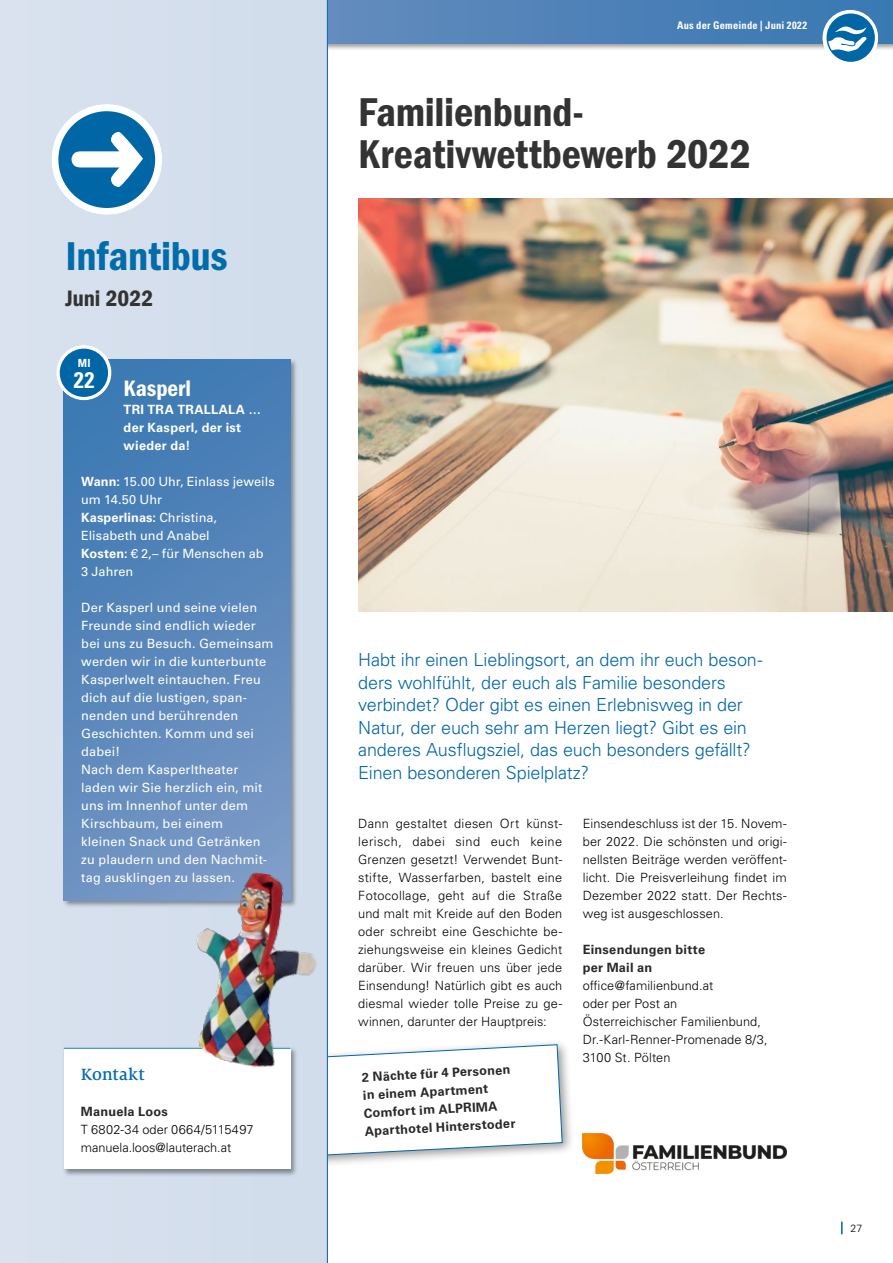
<style>
.page{position:relative;width:893px;height:1263px;background:#fff}
.page>*{position:absolute;margin:0;border:0;box-sizing:border-box;transform-origin:0 0}
.t1{font:600 40.5px/42px "Franklin Gothic Cond ITC";letter-spacing:-.005em;color:#333334}
.t2{font:600 40.5px "Franklin Gothic Cond ITC";letter-spacing:-.005em;color:#006caa}
.t3{font:600 22.5px "Franklin Gothic Cond ITC";color:#333334}
.t4{font:600 22.5px "Franklin Gothic Cond ITC";color:#fff}
.t5{font:700 condensed 22.5px "Univers LT Pro";color:#fff}
.t6{font:300 18px/22.5px "Univers LT Pro 45";letter-spacing:-.01em;color:#0066a6}
.t7{font:500 18px "Milo Serif Pro";letter-spacing:.005em;color:#006ba9}
.t8{font:300 12.75px/18px "Univers LT Pro 45";letter-spacing:.005em;color:#000;text-align:justify}
.t9{font:12.75px/18px "Univers LT Pro 55 Roman";letter-spacing:.015em;color:#fff}
.t10{font:700 12.75px/18px "Univers LT Pro 65";letter-spacing:.02em;color:#292829}
.t11{font:700 12.75px/18px "Univers LT Pro 65";letter-spacing:.02em;color:#fff}
.t12{font:700 condensed 11.25px "Univers LT Pro";color:#fff}
.t13{font:700 condensed 10.5px "Univers LT Pro";letter-spacing:.025em;color:#fff}
.t14{font:300 10.5px "Univers LT Pro 45";color:#000}
.s1{font-family:"Univers LT Pro 65";font-weight:700}
.s2{font-family:"Univers LT Pro 55 Roman";font-weight:400}
</style>
<div class="page">
<img style="left:358px;top:198px;width:535px;height:414px">
<div style="left:282px;top:1038px;width:292px;height:131px;background:#000;opacity:.4"></div>
<svg style="left:328px;top:1044px;width:235px;height:113px"></svg>
<img style="left:583px;top:1133px;width:204px;height:41px">
<div style="left:0;top:0;width:893px;height:51px;background:#000;opacity:.4"></div>
<svg style="left:328px;top:0;width:565px;height:43px;background:#4e81b7"></svg>
<svg style="left:841px;top:1221px;width:2px;height:13px"></svg>
<svg style="left:823px;top:10px;width:55px;height:55px"></svg>
<div style="left:826px;top:14px;width:49px;height:48px;background:#0066a6;border-radius:50%"></div>
<svg style="left:828px;top:27px;width:39px;height:25px"></svg>
<div style="left:0;top:0;width:328px;height:1263px;background:#d6e0ed"></div>
<div style="left:51px;top:104px;width:111px;height:111px;background:#fff;border-radius:50%"></div>
<svg style="left:58px;top:111px;width:97px;height:97px"></svg>
<div style="left:62px;top:358px;width:236px;height:550px;background:#000;opacity:.4"></div>
<div style="left:64px;top:360px;width:227px;height:540px;background:linear-gradient(to bottom,#3d79b2,#7696c4)"></div>
<svg style="left:56px;top:345px;width:56px;height:55px"></svg>
<svg style="left:60px;top:349px;width:48px;height:48px;background:#2c80b5"></svg>
<div style="left:62px;top:1046px;width:236px;height:131px;background:#000;opacity:.4"></div>
<div style="left:64px;top:1048px;width:227px;height:121px;background:#fff"></div>
<hr style="left:64px;top:1048px;width:227px;height:1px;background:#0066a6">
<hr style="left:327px;top:0;width:1px;height:1263px;background:#0066a6">
<img style="left:150px;top:863px;width:204px;height:214px">
<h1 class="t2" style="left:65px;top:232px;width:164px">Infantibus</h1>
<h2 class="t3" style="left:65px;top:285px;width:89px">Juni 2022</h2>
<p class="t12" style="left:78px;top:356px;width:14px">MI</p>
<h2 class="t5" style="left:74px;top:366px;width:22px">22</h2>
<h2 class="t4" style="left:124px;top:375px;width:69px">Kasperl</h2>
<p class="t11" style="left:124px;top:400px;width:139px">TRI TRA TRALLALA … der Kasperl, der ist wieder da!</p>
<p class="t9" style="left:81px;top:472px;width:195px"><span class="s1">Wann:</span> 15.00 Uhr, Einlass jeweils um 14.50 Uhr</p>
<p class="t11" style="left:81px;top:508px;width:137px">Kasperlinas: <span class="s2">Christina,</span></p>
<p class="t9" style="left:81px;top:526px;width:184px">Elisabeth und Anabel<br><span class="s1">Kosten:</span> € 2,– für Menschen ab<br>3 Jahren</p>
<p class="t9" style="left:81px;top:598px;width:194px">Der Kasperl und seine vielen<br>Freunde sind endlich wieder bei uns zu Besuch. Gemeinsam werden wir in die kunterbunte<br>Kasperlwelt eintauchen. Freu dich auf die lustigen, span&shy;nenden und berührenden<br>Geschichten. Komm und sei dabei!<br>Nach dem Kasperltheater laden wir Sie herzlich ein, mit uns im Innenhof unter dem<br>Kirschbaum, bei einem<br>kleinen Snack und Getränken zu plaudern und den Nachmit&shy;tag ausklingen zu lassen.</p>
<h3 class="t7" style="left:81px;top:1064px;width:65px">Kontakt</h3>
<p class="t10" style="left:81px;top:1102px;width:89px">Manuela Loos</p>
<p class="t8" style="left:81px;top:1120px;width:174px">T 6802-34 oder 0664/5115497 manuela.loos@lauterach.at</p>
<p class="t13" style="left:677px;top:19px;width:132px">Aus der Gemeinde | Juni 2022</p>
<h1 class="t1" style="left:358px;top:91px;width:394px">Familienbund-<br>Kreativwettbewerb 2022</h1>
<p class="t6" style="left:358px;top:648px;width:406px">Habt ihr einen Lieblingsort, an dem ihr euch beson&shy;ders wohlfühlt, der euch als Familie besonders verbindet? Oder gibt es einen Erlebnisweg in der Natur, der euch sehr am Herzen liegt? Gibt es ein anderes Ausflugsziel, das euch besonders gefällt?<br>Einen besonderen Spielplatz?</p>
<p class="t8" style="left:358px;top:814px;width:206px">Dann gestaltet diesen Ort künst&shy;lerisch, dabei sind euch keine Grenzen gesetzt! Verwendet Bunt&shy;stifte, Wasserfarben, bastelt eine Fotocollage, geht auf die Straße und malt mit Kreide auf den Boden oder schreibt eine Geschichte be&shy;ziehungsweise ein kleines Gedicht darüber. Wir freuen uns über jede Einsendung! Natürlich gibt es auch diesmal wieder tolle Preise zu ge&shy;winnen, darunter der Hauptpreis:</p>
<p class="t10" style="left:362px;top:1067px;width:152px;rotate:-3deg">2 Nächte für 4 Personen in einem Apartment<br>Comfort im ALPRIMA<br>Aparthotel Hinterstoder</p>
<p class="t8" style="left:583px;top:814px;width:205px">Einsendeschluss ist der 15. Novem&shy;ber 2022. Die schönsten und origi&shy;nellsten Beiträge werden veröffent&shy;licht. Die Preisverleihung findet im Dezember 2022 statt. Der Rechts&shy;weg ist ausgeschlossen.</p>
<p class="t10" style="left:583px;top:940px;width:124px">Einsendungen bitte per Mail an</p>
<p class="t8" style="left:583px;top:976px;width:186px;text-align:left">office@familienbund.at<br>oder per Post an<br>Österreichischer Familienbund,<br>Dr.-Karl-Renner-Promenade 8/3,<br>3100 St. Pölten</p>
<p class="t14" style="left:850px;top:1221px;width:13px">27</p>
</div>
